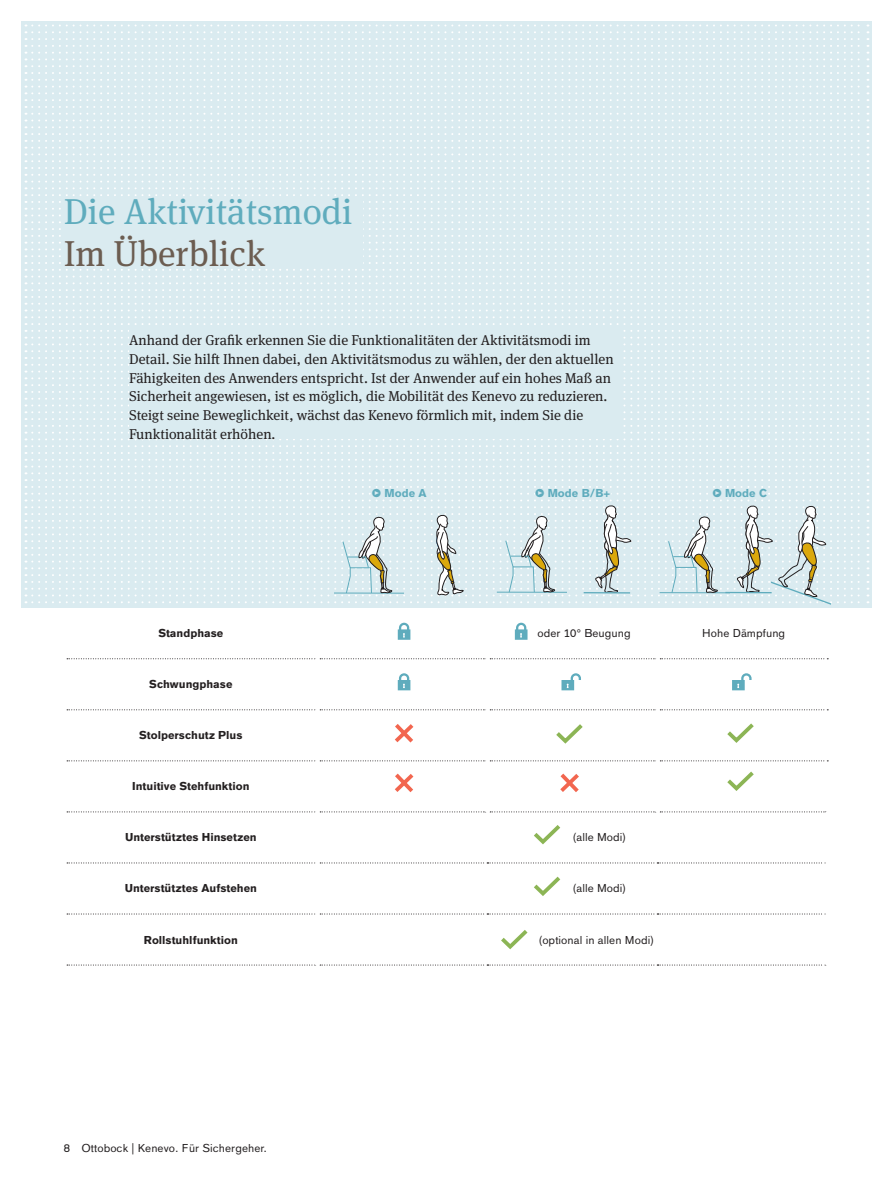
<style>
.page{position:relative;width:893px;height:1191px;background:#fff}
.page>*{position:absolute;margin:0;border:0;box-sizing:border-box;transform-origin:0 0}
.t1{font:36px "OBO Serif";color:#5facbd}
.t2{font:36px "OBO Serif";color:#6c5d51}
.t3{font:14.25px/18.8px "OBO Serif";color:#231f20}
.t4{font:700 11.25px "OBO Sans";color:#231f20}
.t5{font:11.25px "OBO Sans";letter-spacing:.005em;color:#231f20}
.t6{font:700 11.25px "OBO Sans";letter-spacing:.005em;color:#5facbd}
.s1{font-family:"OBO Serif";font-weight:400}
</style>
<div class="page">
<svg style="left:67px;top:658px;width:761px;height:1px"></svg>
<svg style="left:67px;top:709px;width:761px;height:1px"></svg>
<svg style="left:67px;top:760px;width:761px;height:1px"></svg>
<svg style="left:67px;top:811px;width:758px;height:1px"></svg>
<svg style="left:67px;top:862px;width:758px;height:1px"></svg>
<svg style="left:67px;top:913px;width:758px;height:1px"></svg>
<svg style="left:67px;top:964px;width:758px;height:1px"></svg>
<div style="left:315px;top:608px;width:5px;height:51px;background:#fff"></div>
<div style="left:485px;top:608px;width:5px;height:51px;background:#fff"></div>
<div style="left:655px;top:608px;width:5px;height:51px;background:#fff"></div>
<div style="left:315px;top:659px;width:5px;height:51px;background:#fff"></div>
<div style="left:485px;top:659px;width:5px;height:51px;background:#fff"></div>
<div style="left:655px;top:659px;width:5px;height:51px;background:#fff"></div>
<div style="left:315px;top:710px;width:5px;height:51px;background:#fff"></div>
<div style="left:485px;top:710px;width:5px;height:51px;background:#fff"></div>
<div style="left:655px;top:710px;width:5px;height:51px;background:#fff"></div>
<div style="left:315px;top:761px;width:5px;height:51px;background:#fff"></div>
<div style="left:485px;top:761px;width:5px;height:51px;background:#fff"></div>
<div style="left:655px;top:761px;width:5px;height:51px;background:#fff"></div>
<div style="left:315px;top:812px;width:5px;height:51px;background:#fff"></div>
<div style="left:315px;top:863px;width:5px;height:51px;background:#fff"></div>
<div style="left:315px;top:914px;width:5px;height:51px;background:#fff"></div>
<svg style="left:556px;top:724px;width:27px;height:20px"></svg>
<svg style="left:727px;top:723px;width:27px;height:20px"></svg>
<svg style="left:727px;top:771px;width:27px;height:20px"></svg>
<svg style="left:395px;top:724px;width:19px;height:19px"></svg>
<svg style="left:395px;top:773px;width:19px;height:20px"></svg>
<svg style="left:560px;top:773px;width:19px;height:19px"></svg>
<svg style="left:534px;top:876px;width:27px;height:20px"></svg>
<svg style="left:501px;top:930px;width:27px;height:20px"></svg>
<svg style="left:534px;top:825px;width:27px;height:20px"></svg>
<svg style="left:398px;top:622px;width:12px;height:18px"></svg>
<svg style="left:561px;top:673px;width:20px;height:17px"></svg>
<svg style="left:732px;top:673px;width:20px;height:17px"></svg>
<svg style="left:398px;top:673px;width:12px;height:17px"></svg>
<svg style="left:515px;top:622px;width:12px;height:18px"></svg>
<svg style="left:26px;top:25px;width:842px;height:583px"></svg>
<div style="left:372px;top:488px;width:55px;height:9px;background:#daebf0"></div>
<div style="left:535px;top:488px;width:75px;height:9px;background:#daebf0"></div>
<div style="left:712px;top:488px;width:55px;height:9px;background:#daebf0"></div>
<h1 class="t1" style="left:64px;top:191px;width:290px">Die Aktivitätsmodi</h1>
<h1 class="t2" style="left:64px;top:233px;width:203px">Im Überblick</h1>
<p class="t3" style="left:129px;top:331px;width:486px">Anhand der Grafik erkennen Sie die Funktionalitäten der Aktivitätsmodi im Detail. Sie hilft Ihnen dabei, den Aktivitätsmodus zu wählen, der den aktuellen Fähigkeiten des Anwenders entspricht. Ist der Anwender auf ein hohes Maß an Sicherheit angewiesen, ist es möglich, die Mobilität des Kenevo zu reduzieren.<br>Steigt seine Beweglichkeit, wächst das Kenevo förmlich mit, indem Sie die Funktionalität erhöhen.</p>
<p class="t6" style="left:372px;top:486px;width:56px"><span class="s1">•</span> Mode A</p>
<p class="t6" style="left:535px;top:486px;width:77px"><span class="s1">•</span> Mode B/B+</p>
<p class="t6" style="left:712px;top:486px;width:56px"><span class="s1">•</span> Mode C</p>
<p class="t4" style="left:158px;top:626px;width:67px">Standphase</p>
<p class="t5" style="left:537px;top:627px;width:95px">oder 10° Beugung</p>
<p class="t5" style="left:702px;top:627px;width:85px">Hohe Dämpfung</p>
<p class="t4" style="left:149px;top:678px;width:85px">Schwungphase</p>
<p class="t4" style="left:139px;top:729px;width:105px">Stolperschutz Plus</p>
<p class="t4" style="left:132px;top:780px;width:119px">Intuitive Stehfunktion</p>
<p class="t4" style="left:125px;top:831px;width:133px">Unterstütztes Hinsetzen</p>
<p class="t5" style="left:572px;top:831px;width:55px">(alle Modi)</p>
<p class="t4" style="left:125px;top:882px;width:134px">Unterstütztes Aufstehen</p>
<p class="t5" style="left:572px;top:882px;width:55px">(alle Modi)</p>
<p class="t4" style="left:144px;top:933px;width:95px">Rollstuhlfunktion</p>
<p class="t5" style="left:538px;top:933px;width:117px">(optional in allen Modi)</p>
<p class="t5" style="left:64px;top:1141px;width:205px">8 Ottobock | Kenevo. Für Sichergeher.</p>
</div>
